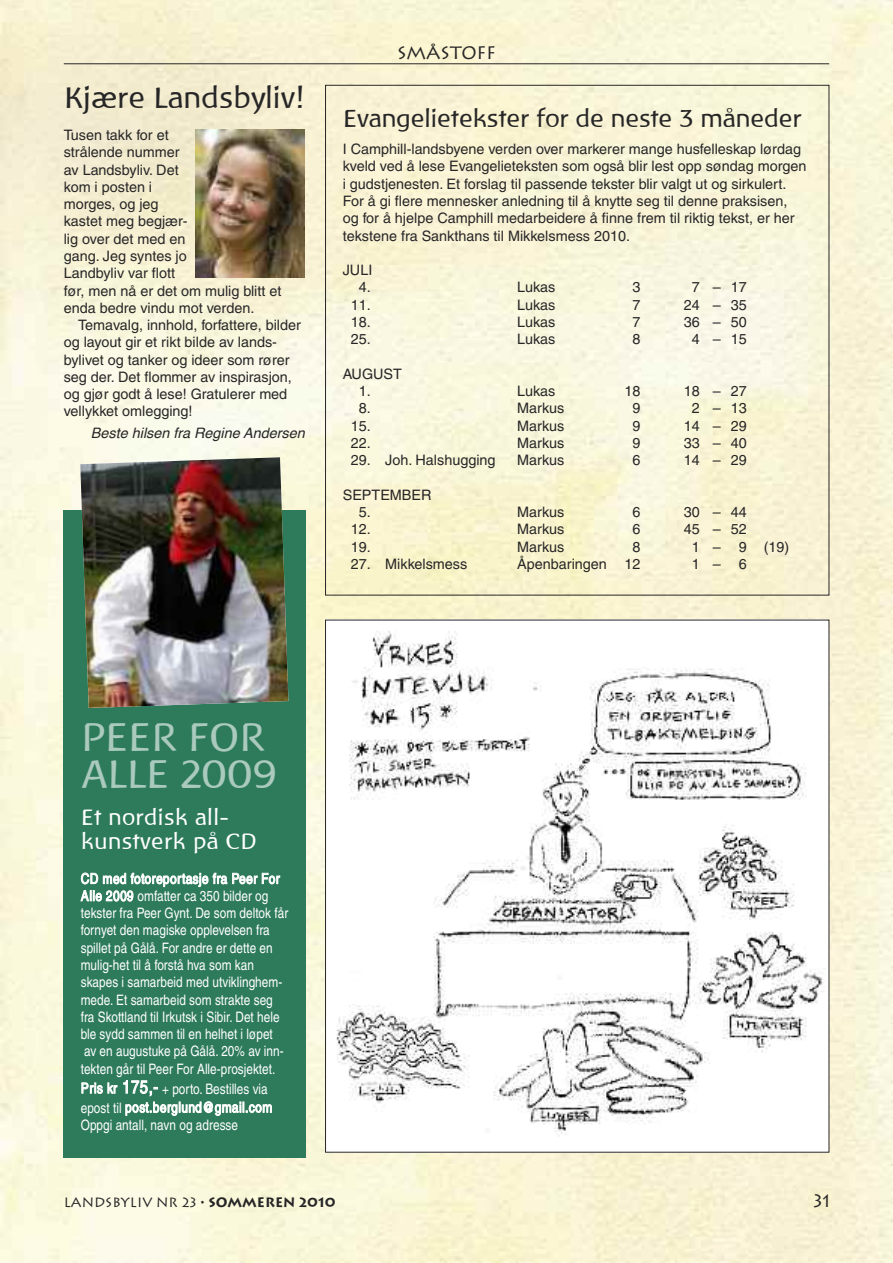
<style>
.page{position:relative;width:893px;height:1263px;background:#fff}
.page>*{position:absolute;margin:0;border:0;box-sizing:border-box;transform-origin:0 0}
.t1{font:40.5px/37.5px "Baar Philos";letter-spacing:-.015em;color:#abcabe}
.t2{font:30px "Baar Philos";letter-spacing:-.015em;color:#272627}
.t3{font:24.9px "Baar Philos";letter-spacing:-.02em;color:#272627}
.t4{font:22.5px/24px "Baar Philos";color:#fff}
.t5{font:18px "Lithos";color:#272627}
.t6{font:14.4px/17.2px "Helvetica";color:#272627}
.t7{font:condensed 14.4px/17.2px "Helvetica";color:#fff}
.t8{font:italic 14.4px "Helvetica";color:#272627}
.t9{font:13.5px "Lithos";color:#272627}
.s1{font-size:18px}
.s2{font-weight:700}
</style>
<div class="page">
<img style="left:0;top:0;width:893px;height:1263px">
<hr style="left:64px;top:63px;width:765px;height:1px;background:#272627">
<img style="left:196px;top:130px;width:108px;height:147px">
<img style="left:327px;top:622px;width:498px;height:524px">
<div style="left:64px;top:510px;width:242px;height:648px;background:#2e7b5c"></div>
<img style="left:80px;top:457px;width:208px;height:251px">
<svg style="left:80px;top:872px;width:200px;height:29px"></svg>
<svg style="left:81px;top:1082px;width:36px;height:12px"></svg>
<svg style="left:123px;top:1080px;width:149px;height:36px"></svg>
<h2 class="t2" style="left:64px;top:81px;width:242px">Kjære Landsbyliv!</h2>
<p class="t6" style="left:64px;top:128px;width:219px">Tusen takk for et<br>strålende nummer<br>av Landsbyliv. Det<br>kom i posten i<br>morges, og jeg<br>kastet meg begjær-<br>lig over det med en<br>gang. Jeg syntes jo<br>Landbyliv var flott<br>før, men nå er det om mulig blitt et enda bedre vindu mot verden.</p>
<p class="t6" style="left:64px;top:318px;width:239px;text-indent:15px">Temavalg, innhold, forfattere, bilder og layout gir et rikt bilde av lands&shy;bylivet og tanker og ideer som rører seg der. Det flommer av inspirasjon, og gjør godt å lese! Gratulerer med vellykket omlegging!</p>
<p class="t8" style="left:91px;top:427px;width:215px">Beste hilsen fra Regine Andersen</p>
<p class="t5" style="left:397px;top:42px;width:100px">SMÅSTOFF</p>
<h3 class="t3" style="left:343px;top:104px;width:461px">Evangelietekster for de neste 3 måneder</h3>
<p class="t6" style="left:343px;top:142px;width:465px">I Camphill-landsbyene verden over markerer mange husfelleskap lørdag kveld ved å lese Evangelieteksten som også blir lest opp søndag morgen i gudstjenesten. Et forslag til passende tekster blir valgt ut og sirkulert.<br>For å gi flere mennesker anledning til å knytte seg til denne praksisen, og for å hjelpe Camphill medarbeidere å finne frem til riktig tekst, er her tekstene fra Sankthans til Mikkelsmess 2010.</p>
<p class="t6" style="left:343px;top:263px;width:31px;text-align:right">JULI<br>4.</p>
<p class="t6" style="left:517px;top:280px;width:40px">Lukas</p>
<p class="t6" style="left:632px;top:280px;width:10px">3</p>
<p class="t6" style="left:692px;top:280px;width:56px">7 – 17</p>
<p class="t6" style="left:351px;top:297px;width:21px">11.</p>
<p class="t6" style="left:517px;top:297px;width:40px">Lukas</p>
<p class="t6" style="left:632px;top:297px;width:10px">7</p>
<p class="t6" style="left:684px;top:297px;width:64px">24 – 35</p>
<p class="t6" style="left:351px;top:315px;width:21px">18.</p>
<p class="t6" style="left:517px;top:315px;width:40px">Lukas</p>
<p class="t6" style="left:632px;top:315px;width:10px">7</p>
<p class="t6" style="left:684px;top:315px;width:64px">36 – 50</p>
<p class="t6" style="left:351px;top:332px;width:21px">25.</p>
<p class="t6" style="left:517px;top:332px;width:40px">Lukas</p>
<p class="t6" style="left:632px;top:332px;width:10px">8</p>
<p class="t6" style="left:692px;top:332px;width:56px">4 – 15</p>
<p class="t6" style="left:359px;top:367px;width:45px;text-indent:-16px">AUGUST<br>1.</p>
<p class="t6" style="left:517px;top:384px;width:40px">Lukas</p>
<p class="t6" style="left:624px;top:384px;width:17px">18</p>
<p class="t6" style="left:684px;top:384px;width:64px">18 – 27</p>
<p class="t6" style="left:359px;top:401px;width:13px">8.</p>
<p class="t6" style="left:517px;top:401px;width:49px">Markus</p>
<p class="t6" style="left:632px;top:401px;width:10px">9</p>
<p class="t6" style="left:692px;top:401px;width:56px">2 – 13</p>
<p class="t6" style="left:351px;top:418px;width:21px">15.</p>
<p class="t6" style="left:517px;top:418px;width:49px">Markus</p>
<p class="t6" style="left:632px;top:418px;width:10px">9</p>
<p class="t6" style="left:684px;top:418px;width:64px">14 – 29</p>
<p class="t6" style="left:351px;top:436px;width:21px">22.</p>
<p class="t6" style="left:517px;top:436px;width:49px">Markus</p>
<p class="t6" style="left:632px;top:436px;width:10px">9</p>
<p class="t6" style="left:684px;top:436px;width:64px">33 – 40</p>
<p class="t6" style="left:351px;top:453px;width:146px">29. Joh. Halshugging</p>
<p class="t6" style="left:517px;top:453px;width:49px">Markus</p>
<p class="t6" style="left:632px;top:453px;width:10px">6</p>
<p class="t6" style="left:684px;top:453px;width:64px">14 – 29</p>
<p class="t6" style="left:359px;top:487px;width:74px;text-indent:-16px">SEPTEMBER<br>5.</p>
<p class="t6" style="left:517px;top:505px;width:49px">Markus</p>
<p class="t6" style="left:632px;top:505px;width:10px">6</p>
<p class="t6" style="left:684px;top:505px;width:64px">30 – 44</p>
<p class="t6" style="left:351px;top:522px;width:21px">12.</p>
<p class="t6" style="left:517px;top:522px;width:49px">Markus</p>
<p class="t6" style="left:632px;top:522px;width:10px">6</p>
<p class="t6" style="left:684px;top:522px;width:64px">45 – 52</p>
<p class="t6" style="left:351px;top:539px;width:21px">19.</p>
<p class="t6" style="left:517px;top:539px;width:49px">Markus</p>
<p class="t6" style="left:632px;top:539px;width:10px">8</p>
<p class="t6" style="left:692px;top:539px;width:30px">1 –</p>
<p class="t6" style="left:739px;top:539px;width:52px">9 (19)</p>
<p class="t6" style="left:351px;top:557px;width:118px">27. Mikkelsmess</p>
<p class="t6" style="left:517px;top:557px;width:125px">Åpenbaringen 12</p>
<p class="t6" style="left:692px;top:557px;width:30px">1 –</p>
<p class="t6" style="left:739px;top:557px;width:10px">6</p>
<h1 class="t1" style="left:81px;top:718px;width:198px">PEER FOR<br>ALLE 2009</h1>
<h3 class="t4" style="left:81px;top:805px;width:178px">Et nordisk all&shy;kunstverk på CD</h3>
<p class="t7" style="left:81px;top:871px;width:209px">CD med fotoreportasje fra Peer For Alle 2009 omfatter ca 350 bilder og tekster fra Peer Gynt. De som deltok får fornyet den magiske opplevelsen fra spillet på Gålå. For andre er dette en mulig-het til å forstå hva som kan skapes i samarbeid med utviklinghem&shy;mede. Et samarbeid som strakte seg fra Skottland til Irkutsk i Sibir. Det hele ble sydd sammen til en helhet i løpet av en augustuke på Gålå. 20% av inn&shy;tekten går til Peer For Alle-prosjektet.</p>
<p class="t7" style="left:81px;top:1081px;width:193px;line-height:18.1px">Pris kr <span class="s1">175,-</span> + porto. Bestilles via epost til post.berglund@gmail.com<br>Oppgi antall, navn og adresse</p>
<p class="t9" style="left:64px;top:1195px;width:273px">LANDSBYLIV NR 23 <span class="s2">• SOMMEREN 2010</span></p>
<p class="t5" style="left:814px;top:1190px;width:18px">31</p>
</div>
